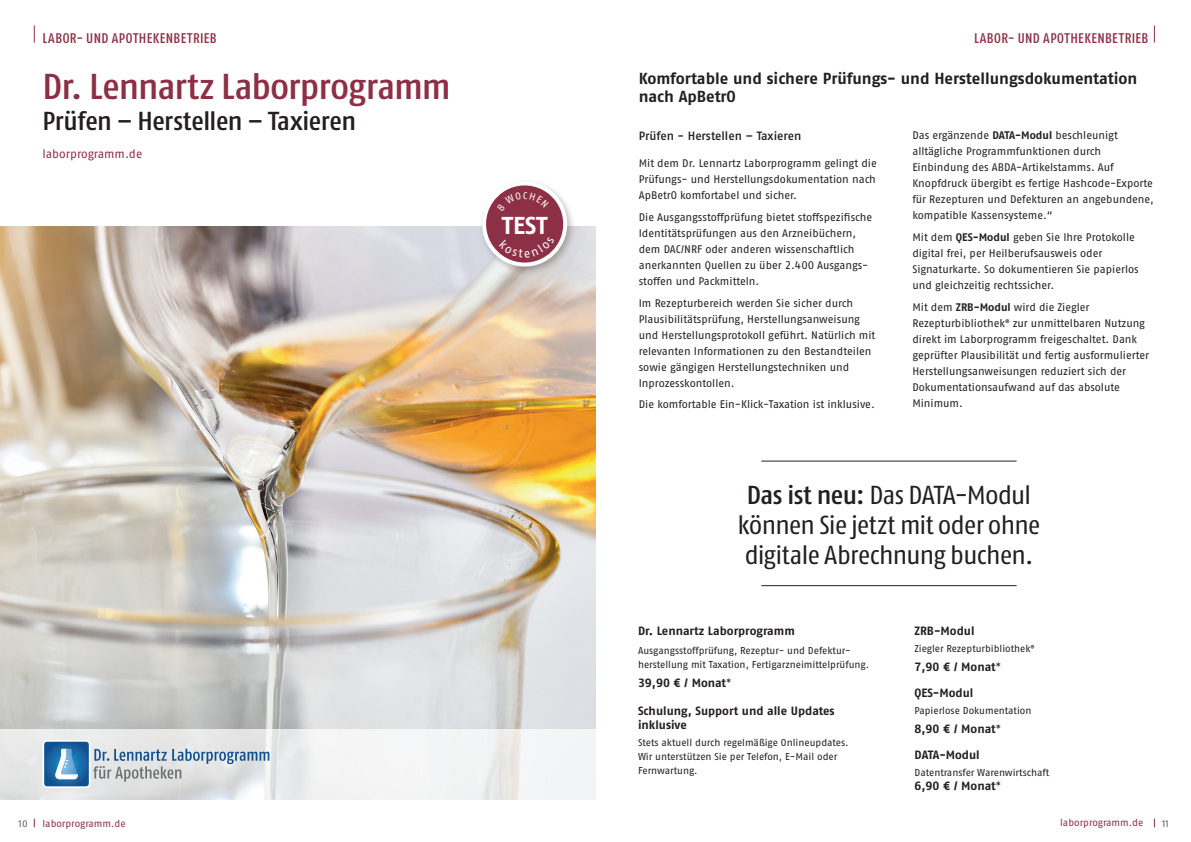
<style>
.page{position:relative;width:1191px;height:842px;background:#fff}
.page>*{position:absolute;margin:0;border:0;box-sizing:border-box;transform-origin:0 0}
.t1{font:500 condensed 36px "Fago Pro";letter-spacing:-.015em;color:#8d2f45;scale:1.1 1}
.t2{font:condensed 26px/30px "Fago Pro";letter-spacing:-.02em;color:#231f20;text-align:center;scale:1.1 1}
.t3{font:500 condensed 26px "Fago Pro";letter-spacing:-.015em;color:#231f20;scale:1.1 1}
.t4{font:700 24.5px "Fago Pro";color:#fff}
.t5{font:700 16px "Fago Pro";letter-spacing:-.005em;color:#231f20}
.t6{font:500 condensed 14px "Fago Pro";letter-spacing:.03em;color:#8d2f45}
.t7{font:700 12px/26.2px "Fago Pro";color:#231f20}
.t8{font:600 12px "Fago Pro";letter-spacing:-.005em;color:#231f20}
.t9{font:12px "Fago Pro";letter-spacing:-.005em;color:#8d2f45}
.t10{font:11px/16px "Fago Pro";letter-spacing:-.005em;color:#231f20}
.t11{font:10px/14px "Fago Pro";letter-spacing:-.005em;color:#231f20}
.t12{font:10px "Fago Pro";letter-spacing:-.005em;color:#8d2f45}
.t13{font:10px "Fago Pro";color:#636366}
.s1{font-weight:700}
.s2{font-weight:500;font-stretch:condensed}
.s3{font-weight:500}
.s4{font-weight:400;font-stretch:condensed}
</style>
<div class="page">
<img style="left:0;top:227px;width:595px;height:502px">
<hr style="left:761px;top:585px;width:255px;height:1px;background:#231f20">
<hr style="left:761px;top:461px;width:255px;height:1px;background:#231f20">
<svg style="left:0;top:729px;width:595px;height:70px;fill:#f2f3f4"></svg>
<div style="left:478px;top:178px;width:98px;height:98px;background:#231f20;opacity:.3"></div>
<div style="left:484px;top:183px;width:81px;height:82px;background:#8d2f45;border-radius:50%"></div>
<div style="left:482px;top:181px;width:85px;height:86px;border:4px solid #fff;border-radius:50%"></div>
<div style="left:43px;top:740px;width:47px;height:48px;border:2px solid #fff;border-radius:4px"></div>
<svg style="left:43px;top:741px;width:226px;height:46px;background:#b1c2d1"></svg>
<svg style="left:34px;top:26px;width:1px;height:17px"></svg>
<svg style="left:1154px;top:26px;width:1px;height:17px"></svg>
<svg style="left:499px;top:249px;width:55px;height:9px"></svg>
<svg style="left:497px;top:191px;width:52px;height:6px"></svg>
<p class="t6" style="left:43px;top:29px;width:176px">LABOR- UND APOTHEKENBETRIEB</p>
<p class="t6" style="left:974px;top:29px;width:176px">LABOR- UND APOTHEKENBETRIEB</p>
<h1 class="t1" style="left:43px;top:65px;width:373px">Dr. Lennartz Laborprogramm</h1>
<h2 class="t3" style="left:43px;top:105px;width:287px">Prüfen – Herstellen – Taxieren</h2>
<p class="t9" style="left:43px;top:147px;width:101px">laborprogramm.de</p>
<h3 class="t4" style="left:502px;top:211px;width:47px">TEST</h3>
<h3 class="t5" style="left:639px;top:68px;width:500px">Komfortable und sichere Prüfungs- und Herstellungsdokumentation</h3>
<h3 class="t5" style="left:639px;top:86px;width:99px">nach ApBetrO</h3>
<p class="t8" style="left:639px;top:129px;width:164px">Prüfen - Herstellen – Taxieren</p>
<p class="t10" style="left:639px;top:155px;width:239px;text-align:justify">Mit dem Dr. Lennartz Laborprogramm gelingt die Prüfungs- und Herstellungsdokumentation nach ApBetrO komfortabel und sicher.</p>
<p class="t10" style="left:639px;top:209px;width:235px">Die Ausgangsstoffprüfung bietet stoffspezifische Identitätsprüfungen aus den Arzneibüchern, dem DAC/NRF oder anderen wissenschaftlich anerkannten Quellen zu über 2.400 Ausgangs&shy;stoffen und Packmitteln.</p>
<p class="t10" style="left:639px;top:295px;width:238px">Im Rezepturbereich werden Sie sicher durch Plausibilitätsprüfung, Herstellungsanweisung und Herstellungsprotokoll geführt. Natürlich mit relevanten Informationen zu den Bestandteilen sowie gängigen Herstellungstechniken und Inprozesskontollen.</p>
<p class="t10" style="left:639px;top:396px;width:237px">Die komfortable Ein-Klick-Taxation ist inklusive.</p>
<p class="t10" style="left:912px;top:127px;width:243px">Das ergänzende <span class="s1">DATA-Modul</span> beschleunigt alltägliche Programmfunktionen durch Einbindung des ABDA-Artikelstamms. Auf Knopfdruck übergibt es fertige Hashcode-Exporte für Rezepturen und Defekturen an angebundene, kompatible Kassensysteme.“</p>
<p class="t10" style="left:912px;top:229px;width:228px">Mit dem <span class="s1">QES-Modul</span> geben Sie Ihre Protokolle digital frei, per Heilberufsausweis oder Signaturkarte. So dokumentieren Sie papierlos und gleichzeitig rechtssicher.</p>
<p class="t10" style="left:912px;top:299px;width:238px">Mit dem <span class="s1">ZRB-Modul</span> wird die Ziegler Rezepturbibliothek<span class="s2">®</span> zur unmittelbaren Nutzung direkt im Laborprogramm freigeschaltet. Dank geprüfter Plausibilität und fertig ausformulierter Herstellungsanweisungen reduziert sich der Dokumentationsaufwand auf das absolute Minimum.</p>
<h2 class="t2" style="left:737px;top:479px;width:277px"><span class="s3">Das ist neu:</span> Das DATA-Modul können Sie jetzt mit oder ohne digitale Abrechnung buchen.</h2>
<p class="t7" style="left:638px;top:618px;width:158px">Dr. Lennartz Laborprogramm</p>
<p class="t11" style="left:638px;top:643px;width:232px">Ausgangsstoffprüfung, Rezeptur- und Defektur&shy;herstellung mit Taxation, Fertigarzneimittelprüfung.</p>
<p class="t7" style="left:638px;top:670px;width:95px">39,90 € / Monat<span class="s4">*</span></p>
<p class="t7" style="left:638px;top:704px;width:198px;line-height:14px">Schulung, Support und alle Updates inklusive</p>
<p class="t11" style="left:638px;top:736px;width:212px">Stets aktuell durch regelmäßige Onlineupdates.<br>Wir unterstützen Sie per Telefon, E-Mail oder<br>Fernwartung.</p>
<p class="t7" style="left:914px;top:618px;width:61px">ZRB-Modul</p>
<p class="t11" style="left:914px;top:641px;width:122px">Ziegler Rezepturbibliothek<span class="s2">®</span></p>
<p class="t7" style="left:914px;top:654px;width:88px">7,90 € / Monat<span class="s4">*<br></span>QES-Modul</p>
<p class="t11" style="left:914px;top:703px;width:118px">Papierlose Dokumentation</p>
<p class="t7" style="left:914px;top:716px;width:88px">8,90 € / Monat<span class="s4">*<br></span>DATA-Modul</p>
<p class="t11" style="left:914px;top:765px;width:136px">Datentransfer Warenwirtschaft</p>
<p class="t7" style="left:914px;top:772px;width:88px">6,90 € / Monat<span class="s4">*</span></p>
<p class="t12" style="left:43px;top:818px;width:85px">laborprogramm.de</p>
<p class="t12" style="left:1060px;top:817px;width:85px">laborprogramm.de</p>
<p class="t13" style="left:19px;top:818px;width:11px">10</p>
<p class="t13" style="left:1162px;top:818px;width:8px">11</p>
</div>
